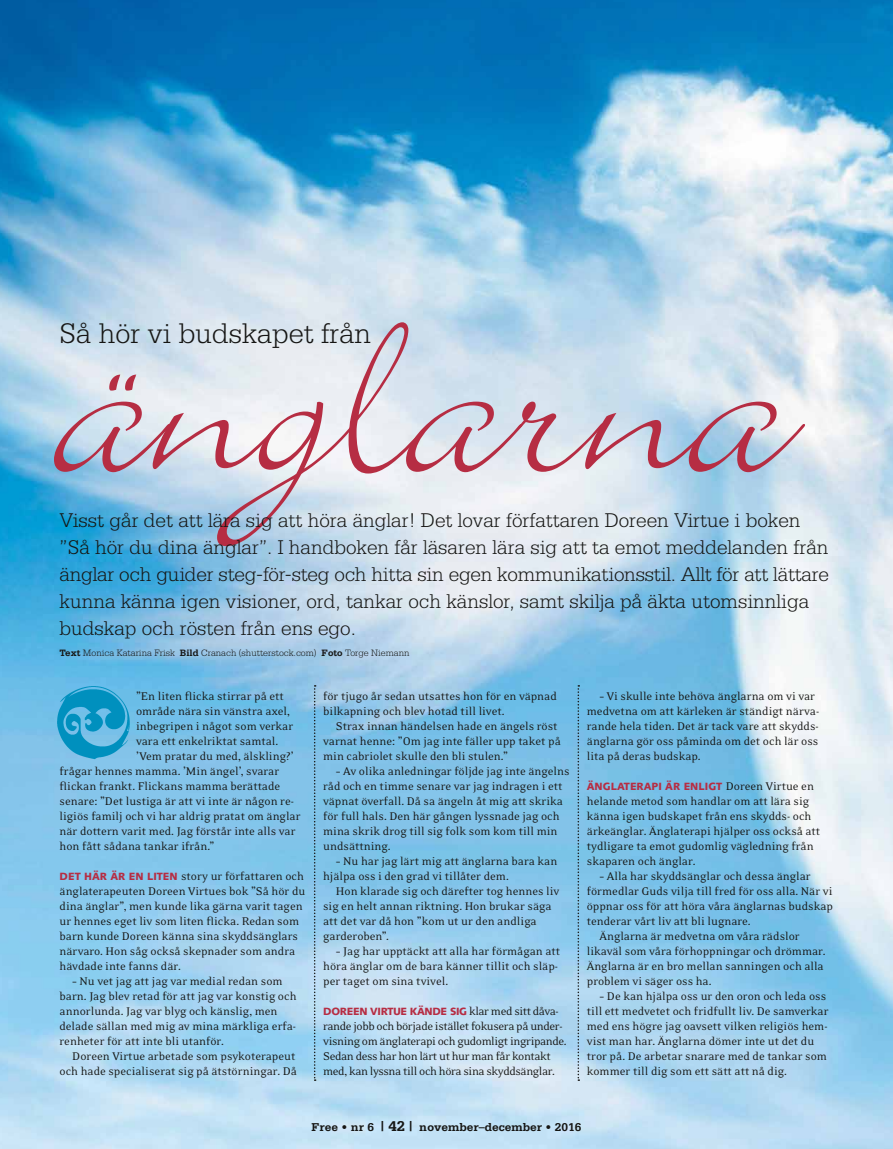
<style>
.page{position:relative;width:893px;height:1149px;background:#fff}
.page>*{position:absolute;margin:0;border:0;box-sizing:border-box;transform-origin:0 0}
.t1{font:190.5px "Bickley Script Com";color:#b62d43}
.t2{font:300 30px "Serifa";color:#161614}
.t3{font:300 21px/27px "Serifa";color:#161614}
.t4{font:12.75px/15px "Eidetic Neo";color:#161614}
.t5{font:12.75px/15px "Eidetic Neo";letter-spacing:-.03em;color:#161614}
.t6{font:700 12px "Serifa";color:#161614}
.t7{font:900 10.5px "Syntax";letter-spacing:-.03em;color:#b62d43}
.t8{font:900 10.5px "Syntax";color:#b62d43}
.t9{font:300 9.75px "Serifa";color:#161614}
.s1{font-weight:700}
.s2{font-family:"Syntax";font-weight:900;font-size:10.5px;color:#b62d43}
.s3{font-family:"Eidetic Neo";font-weight:400;font-size:12.75px;color:#161614}
.s4{font-size:15px}
</style>
<div class="page">
<img style="left:0;top:0;width:893px;height:1148px">
<img style="left:56px;top:685px;width:75px;height:74px">
<svg style="left:314px;top:685px;width:2px;height:395px"></svg>
<svg style="left:578px;top:685px;width:1px;height:395px"></svg>
<h1 class="t1" style="left:60px;top:264px;width:729px">änglarna</h1>
<h2 class="t2" style="left:60px;top:316px;width:313px">Så hör vi budskapet från</h2>
<p class="t3" style="left:60px;top:506px;width:771px">Visst går det att lära sig att höra änglar! Det lovar författaren Doreen Virtue i boken ”Så hör du dina änglar”. I handboken får läsaren lära sig att ta emot meddelanden från änglar och guider steg-för-steg och hitta sin egen kommunikationsstil. Allt för att lättare kunna känna igen visioner, ord, tankar och känslor, samt skilja på äkta utomsinnliga budskap och rösten från ens ego.</p>
<p class="t9" style="left:60px;top:647px;width:352px"><span class="s1">Text</span> Monica Katarina Frisk <span class="s1">Bild</span> Cranach (shutterstock.com) <span class="s1">Foto</span> Torge Niemann</p>
<p class="t4" style="left:136px;top:688px;width:149px">”En liten flicka stirrar på ett</p>
<p class="t4" style="left:136px;top:703px;width:155px">område nära sin vänstra axel,</p>
<p class="t4" style="left:136px;top:718px;width:159px">inbegripen i något som verkar</p>
<p class="t4" style="left:136px;top:733px;width:144px">vara ett enkelriktat samtal.</p>
<p class="t4" style="left:136px;top:748px;width:159px">’Vem pratar du med, älskling?’</p>
<p class="t4" style="left:60px;top:763px;width:221px">frågar hennes mamma. ’Min ängel’, svarar</p>
<p class="t4" style="left:60px;top:778px;width:222px">flickan frankt. Flickans mamma berättade</p>
<p class="t4" style="left:60px;top:793px;width:236px">senare: ”Det lustiga är att vi inte är någon re-</p>
<p class="t4" style="left:60px;top:808px;width:243px">ligiös familj och vi har aldrig pratat om änglar</p>
<p class="t4" style="left:60px;top:823px;width:238px">när dottern varit med. Jag förstår inte alls var</p>
<p class="t4" style="left:60px;top:838px;width:156px">hon fått sådana tankar ifrån.”</p>
<p class="t4" style="left:60px;top:868px;width:247px"><span class="s2">DET HÄR ÄR EN LITEN</span> story ur författaren och änglaterapeuten Doreen Virtues bok ”Så hör du dina änglar”, men kunde lika gärna varit tagen ur hennes eget liv som liten flicka. Redan som barn kunde Doreen känna sina skyddsänglars närvaro. Hon såg också skepnader som andra hävdade inte fanns där.</p>
<p class="t4" style="left:60px;top:973px;width:239px;text-indent:13px">– Nu vet jag att jag var medial redan som barn. Jag blev retad för att jag var konstig och annor¬lunda. Jag var blyg och känslig, men delade sällan med mig av mina märkliga erfa&shy;renheter för att inte bli utanför.</p>
<p class="t4" style="left:60px;top:1048px;width:239px;text-align:right">Doreen Virtue arbetade som psykoterapeut och hade specialiserat sig på ätstörningar. Då</p>
<p class="t4" style="left:323px;top:688px;width:235px">för tjugo år sedan utsattes hon för en väpnad bilkapning och blev hotad till livet.</p>
<p class="t4" style="left:323px;top:718px;width:239px;text-indent:13px">Strax innan händelsen hade en ängels röst varnat henne: ”Om jag inte fäller upp taket på min cabriolet skulle den bli stulen.”</p>
<p class="t4" style="left:323px;top:763px;width:248px;text-indent:13px">– Av olika anledningar följde jag inte ängelns råd och en timme senare var jag indragen i ett väpnat överfall. Då sa ängeln åt mig att skrika för full hals. Den här gången lyssnade jag och mina skrik drog till sig folk som kom till min undsättning.</p>
<p class="t4" style="left:323px;top:853px;width:236px;text-indent:13px">– Nu har jag lärt mig att änglarna bara kan hjälpa oss i den grad vi tillåter dem.</p>
<p class="t4" style="left:323px;top:883px;width:238px;text-indent:13px">Hon klarade sig och därefter tog hennes liv sig en helt annan riktning. Hon brukar säga att det var då hon ”kom ut ur den andliga garderoben”.</p>
<p class="t4" style="left:323px;top:943px;width:239px;text-indent:13px">– Jag har upptäckt att alla har förmågan att höra änglar om de bara känner tillit och släp&shy;per taget om sina tvivel.</p>
<p class="t7" style="left:323px;top:1004px;width:237px">DOREEN VIRTUE KÄNDE SIG <span class="s3">klar med sitt dåva-</span></p>
<p class="t5" style="left:323px;top:1018px;width:245px">rande jobb och började istället fokusera på under&shy;visning om änglaterapi och gudomligt ingripande.<br>Sedan dess har hon lärt ut hur man får kontakt med, kan lyssna till och höra sina skyddsänglar.</p>
<p class="t4" style="left:587px;top:688px;width:234px;text-indent:13px">– Vi skulle inte behöva änglarna om vi var medvetna om att kärleken är ständigt närva&shy;rande hela tiden. Det är tack vare att skydds&shy;änglarna gör oss påminda om det och lär oss lita på deras budskap.</p>
<p class="t8" style="left:587px;top:779px;width:229px">ÄNGLATERAPI ÄR ENLIGT <span class="s3">Doreen Virtue en</span></p>
<p class="t4" style="left:587px;top:793px;width:235px">helande metod som handlar om att lära sig känna igen budskapet från ens skydds- och ärkeänglar. Änglaterapi hjälper oss också att tydligare ta emot gudomlig vägledning från skaparen och änglar.</p>
<p class="t4" style="left:600px;top:868px;width:213px">– Alla har skyddsänglar och dessa änglar</p>
<p class="t4" style="left:587px;top:883px;width:247px">förmedlar Guds vilja till fred för oss alla. När vi</p>
<p class="t4" style="left:587px;top:898px;width:248px">öppnar oss för att höra våra änglarnas budskap</p>
<p class="t4" style="left:587px;top:913px;width:165px">tenderar vårt liv att bli lugnare.</p>
<p class="t4" style="left:600px;top:928px;width:202px">Änglarna är medvetna om våra rädslor</p>
<p class="t4" style="left:587px;top:943px;width:240px">likaväl som våra förhoppningar och drömmar.</p>
<p class="t4" style="left:587px;top:958px;width:238px">Änglarna är en bro mellan sanningen och alla</p>
<p class="t4" style="left:587px;top:973px;width:126px">problem vi säger oss ha.</p>
<p class="t4" style="left:587px;top:988px;width:243px;text-indent:13px">– De kan hjälpa oss ur den oron och leda oss till ett medvetet och fridfullt liv. De samverkar med ens högre jag oavsett vilken religiös hem&shy;vist man har. Änglarna dömer inte ut det du tror på. De arbetar snarare med de tankar som kommer till dig som ett sätt att nå dig.</p>
<p class="t6" style="left:312px;top:1119px;width:271px">Free • nr 6 <span class="s4">| 42 |</span> november–december • 2016</p>
</div>
